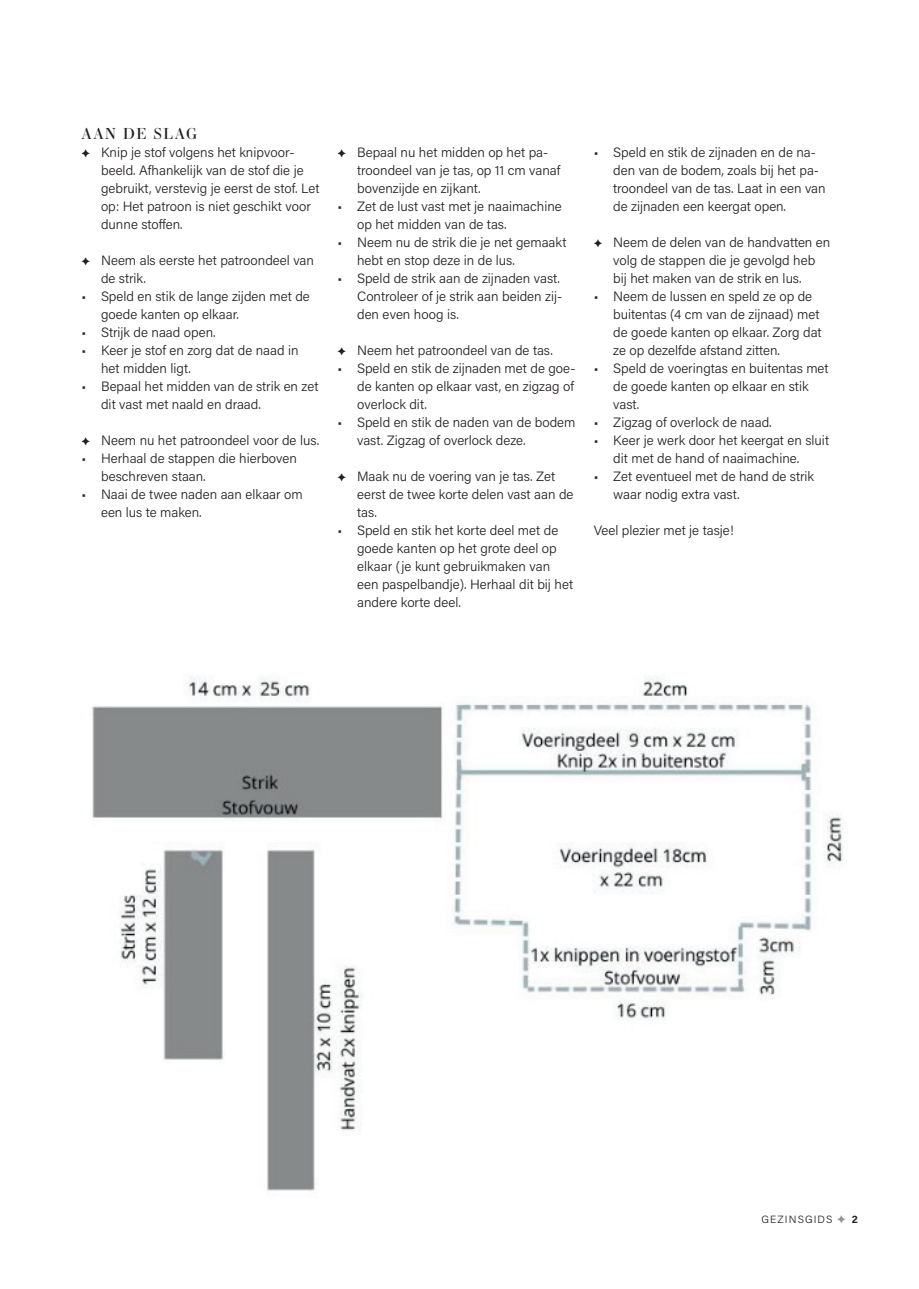
<style>
.page{position:relative;width:919px;height:1289px;background:#fff}
.page>*{position:absolute;margin:0;border:0;box-sizing:border-box;transform-origin:0 0}
.t1{font:15px "Essonnes Display";letter-spacing:.1em;color:#231f20}
.t2{font:300 13.5px/18px "Acumin Pro";color:#231f20}
.t3{font:300 10.5px "Acumin Pro";letter-spacing:.105em;color:#231f20}
.s1{color:#919396}
.s2{font-weight:700}
</style>
<div class="page">
<img style="left:92px;top:676px;width:751px;height:515px">
<p class="t1" style="left:81px;top:123px;width:117px">AAN DE SLAG</p>
<p class="t2" style="left:101px;top:143px;width:220px;text-indent:-20px">✦ Knip je stof volgens het knipvoor&shy;beeld. Afhankelijk van de stof die je gebruikt, verstevig je eerst de stof. Let op: Het patroon is niet geschikt voor dunne stoffen.</p>
<p class="t2" style="left:101px;top:251px;width:214px;text-indent:-20px">✦ Neem als eerste het patroondeel van de strik.</p>
<p class="t2" style="left:101px;top:287px;width:210px;text-indent:-19px">• Speld en stik de lange zijden met de goede kanten op elkaar.</p>
<p class="t2" style="left:82px;top:323px;width:135px">• Strijk de naad open.</p>
<p class="t2" style="left:101px;top:340px;width:199px;text-indent:-19px">• Keer je stof en zorg dat de naad in het midden ligt.</p>
<p class="t2" style="left:101px;top:376px;width:219px;text-indent:-19px">• Bepaal het midden van de strik en zet dit vast met naald en draad.</p>
<p class="t2" style="left:81px;top:431px;width:239px">✦ Neem nu het patroondeel voor de lus.</p>
<p class="t2" style="left:101px;top:449px;width:197px;text-indent:-19px">• Herhaal de stappen die hierboven beschreven staan.</p>
<p class="t2" style="left:101px;top:485px;width:203px;text-indent:-19px">• Naai de twee naden aan elkaar om een lus te maken.</p>
<p class="t2" style="left:357px;top:143px;width:205px;text-indent:-20px">✦ Bepaal nu het midden op het pa&shy;troondeel van je tas, op 11 cm vanaf bovenzijde en zijkant.</p>
<p class="t2" style="left:357px;top:197px;width:206px;text-indent:-19px">• Zet de lust vast met je naaimachine op het midden van de tas.</p>
<p class="t2" style="left:357px;top:232px;width:211px;text-indent:-19px">• Neem nu de strik die je net gemaakt hebt en stop deze in de lus.</p>
<p class="t2" style="left:357px;top:268px;width:206px;text-indent:-19px">• Speld de strik aan de zijnaden vast.<br>Controleer of je strik aan beiden zij&shy;den even hoog is.</p>
<p class="t2" style="left:337px;top:341px;width:217px">✦ Neem het patroondeel van de tas.</p>
<p class="t2" style="left:357px;top:359px;width:220px;text-align:justify;text-indent:-19px">• Speld en stik de zijnaden met de goe&shy;de kanten op elkaar vast, en zigzag of overlock dit.</p>
<p class="t2" style="left:357px;top:413px;width:220px;text-indent:-19px">• Speld en stik de naden van de bodem vast. Zigzag of overlock deze.</p>
<p class="t2" style="left:357px;top:467px;width:218px;text-indent:-20px">✦ Maak nu de voering van je tas. Zet eerst de twee korte delen vast aan de tas.</p>
<p class="t2" style="left:357px;top:521px;width:217px;text-indent:-19px">• Speld en stik het korte deel met de goede kanten op het grote deel op elkaar (je kunt gebruikmaken van een paspelbandje). Herhaal dit bij het andere korte deel.</p>
<p class="t2" style="left:613px;top:142px;width:214px;text-indent:-19px">• Speld en stik de zijnaden en de na&shy;den van de bodem, zoals bij het pa&shy;troondeel van de tas. Laat in een van de zijnaden een keergat open.</p>
<p class="t2" style="left:613px;top:233px;width:219px;text-indent:-20px">✦ Neem de delen van de handvatten en volg de stappen die je gevolgd heb bij het maken van de strik en lus.</p>
<p class="t2" style="left:613px;top:287px;width:210px;text-indent:-19px">• Neem de lussen en speld ze op de buitentas (4 cm van de zijnaad) met de goede kanten op elkaar. Zorg dat ze op dezelfde afstand zitten.</p>
<p class="t2" style="left:613px;top:358px;width:217px;text-indent:-19px">• Speld de voeringtas en buitentas met de goede kanten op elkaar en stik vast.</p>
<p class="t2" style="left:593px;top:412px;width:179px">• Zigzag of overlock de naad.</p>
<p class="t2" style="left:613px;top:430px;width:217px;text-indent:-19px">• Keer je werk door het keergat en sluit dit met de hand of naaimachine.</p>
<p class="t2" style="left:613px;top:466px;width:202px;text-indent:-19px">• Zet eventueel met de hand de strik waar nodig extra vast.</p>
<p class="t2" style="left:593px;top:520px;width:142px">Veel plezier met je tasje!</p>
<p class="t3" style="left:761px;top:1211px;width:98px">GEZINSGIDS <span class="s1">✦</span> <span class="s2">2</span></p>
</div>
